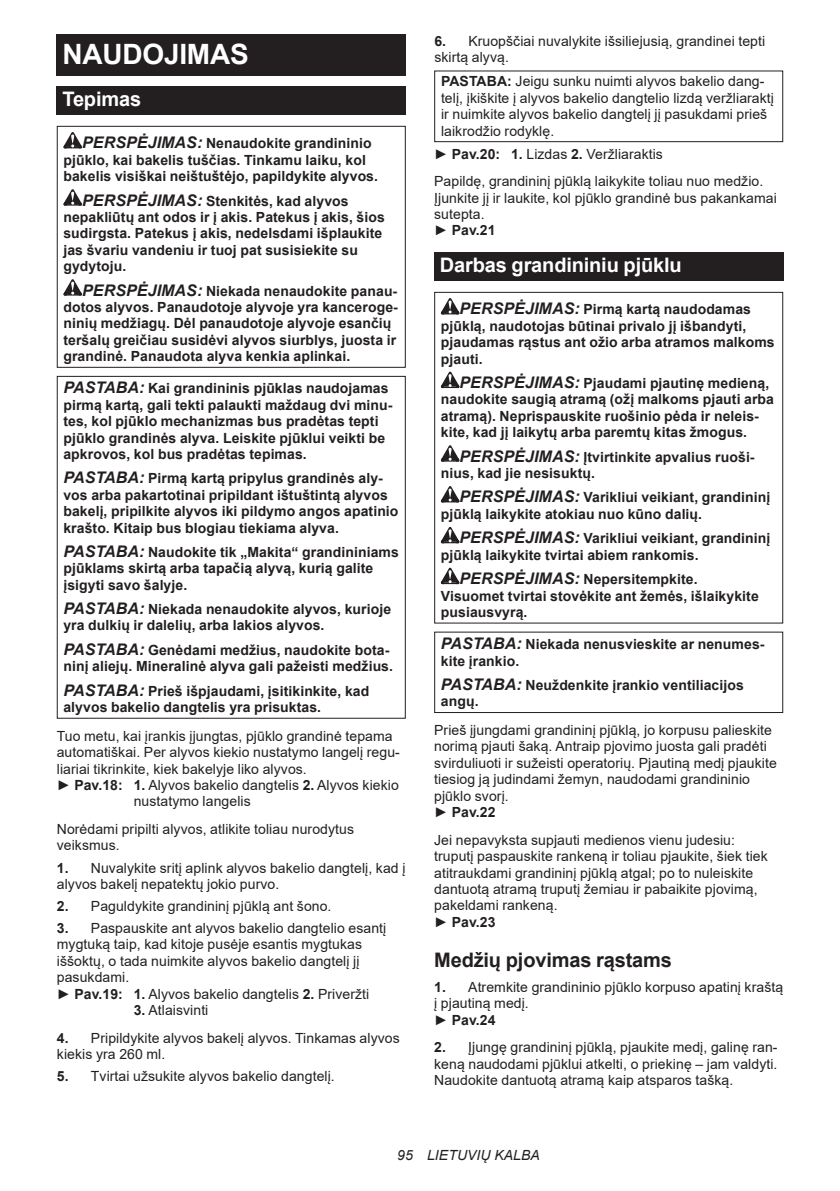
<style>
.page{position:relative;width:840px;height:1191px;background:#fff}
.page>*{position:absolute;margin:0;border:0;box-sizing:border-box;transform-origin:0 0}
.t1{font:700 28px "Arial";letter-spacing:-.01em;color:#fff}
.t2{font:700 20px "Arial";letter-spacing:-.01em;color:#fff}
.t3{font:700 20px "Arial";letter-spacing:-.01em;color:#231f20}
.t4{font:700 14px/16.4px "Arial";letter-spacing:.005em;color:#231f20}
.t5{font:14px/16.4px "Arial";letter-spacing:.005em;color:#231f20}
.t6{font:italic 14px "Arial";letter-spacing:.005em;color:#231f20}
.s1{font-style:italic;font-size:16px}
.s2{font-weight:700}
</style>
<div class="page">
<div style="left:57px;top:34px;width:348px;height:41px;background:#231f20"></div>
<div style="left:57px;top:86px;width:348px;height:29px;background:#231f20"></div>
<svg style="left:63px;top:132px;width:19px;height:16px"></svg>
<svg style="left:63px;top:189px;width:19px;height:17px"></svg>
<svg style="left:63px;top:279px;width:19px;height:16px"></svg>
<div style="left:57px;top:126px;width:348px;height:242px;border:1px solid #231f20"></div>
<div style="left:57px;top:376px;width:348px;height:342px;border:1px solid #231f20"></div>
<div style="left:434px;top:70px;width:348px;height:72px;border:1px solid #231f20"></div>
<div style="left:434px;top:252px;width:348px;height:29px;background:#231f20"></div>
<svg style="left:440px;top:298px;width:19px;height:16px"></svg>
<svg style="left:440px;top:372px;width:19px;height:16px"></svg>
<svg style="left:440px;top:445px;width:19px;height:16px"></svg>
<svg style="left:440px;top:486px;width:19px;height:16px"></svg>
<svg style="left:440px;top:527px;width:19px;height:16px"></svg>
<svg style="left:440px;top:568px;width:19px;height:16px"></svg>
<div style="left:434px;top:292px;width:348px;height:331px;border:1px solid #231f20"></div>
<div style="left:434px;top:631px;width:348px;height:82px;border:1px solid #231f20"></div>
<h1 class="t1" style="left:62px;top:34px;width:188px">NAUDOJIMAS</h1>
<h2 class="t2" style="left:62px;top:85px;width:80px">Tepimas</h2>
<p class="t4" style="left:63px;top:135px;width:316px;text-indent:19px"><span class="s1">PERSPĖJIMAS:</span> Nenaudokite grandininio pjūklo, kai bakelis tuščias. Tinkamu laiku, kol bakelis visiškai neištuštėjo, papildykite alyvos.</p>
<p class="t4" style="left:63px;top:193px;width:323px;text-indent:19px"><span class="s1">PERSPĖJIMAS:</span> Stenkitės, kad alyvos nepakliūtų ant odos ir į akis. Patekus į akis, šios sudirgsta. Patekus į akis, nedelsdami išplaukite jas švariu vandeniu ir tuoj pat susisiekite su gydytoju.</p>
<p class="t4" style="left:63px;top:283px;width:336px;text-indent:19px"><span class="s1">PERSPĖJIMAS:</span> Niekada nenaudokite panau&shy;dotos alyvos. Panaudotoje alyvoje yra kanceroge&shy;ninių medžiagų. Dėl panaudotoje alyvoje esančių teršalų greičiau susidėvi alyvos siurblys, juosta ir grandinė. Panaudota alyva kenkia aplinkai.</p>
<p class="t4" style="left:63px;top:380px;width:330px"><span class="s1">PASTABA:</span> Kai grandininis pjūklas naudojamas pirmą kartą, gali tekti palaukti maždaug dvi minu&shy;tes, kol pjūklo mechanizmas bus pradėtas tepti pjūklo grandinės alyva. Leiskite pjūklui veikti be apkrovos, kol bus pradėtas tepimas.</p>
<p class="t4" style="left:63px;top:470px;width:336px"><span class="s1">PASTABA:</span> Pirmą kartą pripylus grandinės aly&shy;vos arba pakartotinai pripildant ištuštintą alyvos bakelį, pripilkite alyvos iki pildymo angos apatinio krašto. Kitaip bus blogiau tiekiama alyva.</p>
<p class="t4" style="left:63px;top:544px;width:337px"><span class="s1">PASTABA:</span> Naudokite tik „Makita“ grandininiams pjūklams skirtą arba tapačią alyvą, kurią galite įsigyti savo šalyje.</p>
<p class="t4" style="left:63px;top:601px;width:329px"><span class="s1">PASTABA:</span> Niekada nenaudokite alyvos, kurioje yra dulkių ir dalelių, arba lakios alyvos.</p>
<p class="t4" style="left:63px;top:642px;width:331px"><span class="s1">PASTABA:</span> Genėdami medžius, naudokite bota&shy;ninį aliejų. Mineralinė alyva gali pažeisti medžius.</p>
<p class="t4" style="left:63px;top:682px;width:307px"><span class="s1">PASTABA:</span> Prieš išpjaudami, įsitikinkite, kad alyvos bakelio dangtelis yra prisuktas.</p>
<p class="t5" style="left:57px;top:727px;width:337px">Tuo metu, kai įrankis įjungtas, pjūklo grandinė tepama</p>
<p class="t5" style="left:57px;top:744px;width:344px">automatiškai. Per alyvos kiekio nustatymo langelį regu-</p>
<p class="t5" style="left:57px;top:760px;width:251px">liariai tikrinkite, kiek bakelyje liko alyvos.</p>
<p class="t5" style="left:57px;top:776px;width:343px">► <span class="s2">Pav.18: 1.</span> Alyvos bakelio dangtelis <span class="s2">2.</span> Alyvos kiekio</p>
<p class="t5" style="left:134px;top:793px;width:118px">nustatymo langelis</p>
<p class="t5" style="left:57px;top:821px;width:298px">Norėdami pripilti alyvos, atlikite toliau nurodytus veiksmus.</p>
<p class="t5" style="left:57px;top:859px;width:350px"><span class="s2">1.</span> Nuvalykite sritį aplink alyvos bakelio dangtelį, kad į alyvos bakelį nepatektų jokio purvo.</p>
<p class="t5" style="left:57px;top:897px;width:276px"><span class="s2">2.</span> Paguldykite grandininį pjūklą ant šono.</p>
<p class="t5" style="left:57px;top:919px;width:331px"><span class="s2">3.</span> Paspauskite ant alyvos bakelio dangtelio esantį mygtuką taip, kad kitoje pusėje esantis mygtukas iššoktų, o tada nuimkite alyvos bakelio dangtelį jį pasukdami.<br>► <span class="s2">Pav.19: 1.</span> Alyvos bakelio dangtelis <span class="s2">2.</span> Priveržti</p>
<p class="t5" style="left:134px;top:1001px;width:76px"><span class="s2">3.</span> Atlaisvinti</p>
<p class="t5" style="left:57px;top:1029px;width:344px"><span class="s2">4.</span> Pripildykite alyvos bakelį alyvos. Tinkamas alyvos kiekis yra 260 ml.</p>
<p class="t5" style="left:57px;top:1068px;width:279px"><span class="s2">5.</span> Tvirtai užsukite alyvos bakelio dangtelį.</p>
<p class="t5" style="left:434px;top:33px;width:332px"><span class="s2">6.</span> Kruopščiai nuvalykite išsiliejusią, grandinei tepti skirtą alyvą.</p>
<p class="t5" style="left:441px;top:73px;width:334px"><span class="s2">PASTABA:</span> Jeigu sunku nuimti alyvos bakelio dang&shy;telį, įkiškite į alyvos bakelio dangtelio lizdą veržliaraktį ir nuimkite alyvos bakelio dangtelį jį pasukdami prieš laikrodžio rodyklę.</p>
<p class="t5" style="left:434px;top:140px;width:330px;line-height:27.8px">► <span class="s2">Pav.20: 1.</span> Lizdas <span class="s2">2.</span> Veržliaraktis<br>Papildę, grandininį pjūklą laikykite toliau nuo medžio.</p>
<p class="t5" style="left:434px;top:189px;width:344px">Įjunkite jį ir laukite, kol pjūklo grandinė bus pakankamai sutepta.<br>► <span class="s2">Pav.21</span></p>
<h2 class="t2" style="left:439px;top:251px;width:243px">Darbas grandininiu pjūklu</h2>
<p class="t4" style="left:440px;top:301px;width:335px;text-indent:19px"><span class="s1">PERSPĖJIMAS:</span> Pirmą kartą naudodamas pjūklą, naudotojas būtinai privalo jį išbandyti, pjaudamas rąstus ant ožio arba atramos malkoms pjauti.</p>
<p class="t4" style="left:440px;top:375px;width:334px;text-indent:19px"><span class="s1">PERSPĖJIMAS:</span> Pjaudami pjautinę medieną, naudokite saugią atramą (ožį malkoms pjauti arba atramą). Neprispauskite ruošinio pėda ir neleis&shy;kite, kad jį laikytų arba paremtų kitas žmogus.</p>
<p class="t4" style="left:440px;top:449px;width:315px;text-indent:19px"><span class="s1">PERSPĖJIMAS:</span> Įtvirtinkite apvalius ruoši&shy;nius, kad jie nesisuktų.</p>
<p class="t4" style="left:440px;top:489px;width:331px;text-indent:19px"><span class="s1">PERSPĖJIMAS:</span> Varikliui veikiant, grandininį pjūklą laikykite atokiau nuo kūno dalių.</p>
<p class="t4" style="left:440px;top:530px;width:331px;text-indent:19px"><span class="s1">PERSPĖJIMAS:</span> Varikliui veikiant, grandininį pjūklą laikykite tvirtai abiem rankomis.</p>
<p class="t4" style="left:440px;top:571px;width:319px;text-indent:19px"><span class="s1">PERSPĖJIMAS:</span> Nepersitempkite.<br>Visuomet tvirtai stovėkite ant žemės, išlaikykite pusiausvyrą.</p>
<p class="t4" style="left:440px;top:636px;width:325px"><span class="s1">PASTABA:</span> Niekada nenusvieskite ar nenumes&shy;kite įrankio.</p>
<p class="t4" style="left:440px;top:677px;width:304px"><span class="s1">PASTABA:</span> Neuždenkite įrankio ventiliacijos angų.</p>
<p class="t5" style="left:434px;top:722px;width:344px">Prieš įjungdami grandininį pjūklą, jo korpusu palieskite norimą pjauti šaką. Antraip pjovimo juosta gali pradėti svirduliuoti ir sužeisti operatorių. Pjautiną medį pjaukite tiesiog ją judindami žemyn, naudodami grandininio pjūklo svorį.<br>► <span class="s2">Pav.22</span></p>
<p class="t5" style="left:434px;top:831px;width:335px">Jei nepavyksta supjauti medienos vienu judesiu: truputį paspauskite rankeną ir toliau pjaukite, šiek tiek atitraukdami grandininį pjūklą atgal; po to nuleiskite dantuotą atramą truputį žemiau ir pabaikite pjovimą, pakeldami rankeną.<br>► <span class="s2">Pav.23</span></p>
<h2 class="t3" style="left:434px;top:946px;width:239px">Medžių pjovimas rąstams</h2>
<p class="t5" style="left:434px;top:978px;width:350px"><span class="s2">1.</span> Atremkite grandininio pjūklo korpuso apatinį kraštą į pjautiną medį.<br>► <span class="s2">Pav.24</span></p>
<p class="t5" style="left:434px;top:1039px;width:345px;text-align:justify"><span class="s2">2.</span> Įjungę grandininį pjūklą, pjaukite medį, galinę ran&shy;keną naudodami pjūklui atkelti, o priekinę – jam valdyti.<br>Naudokite dantuotą atramą kaip atsparos tašką.</p>
<p class="t6" style="left:397px;top:1146px;width:144px">95 LIETUVIŲ KALBA</p>
</div>
